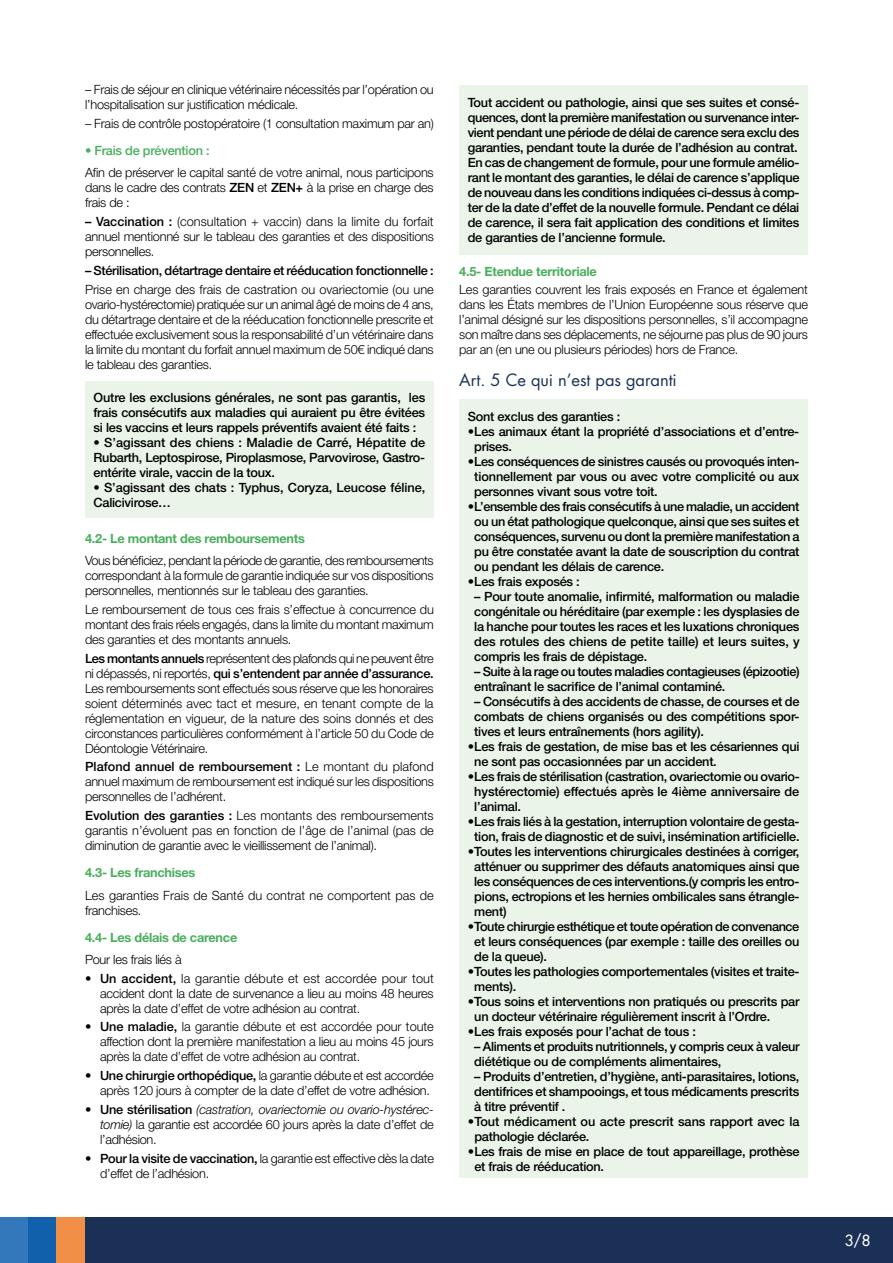
<style>
.page{position:relative;width:893px;height:1263px;background:#fff}
.page>*{position:absolute;margin:0;border:0;box-sizing:border-box;transform-origin:0 0}
.t1{font:16.5px "Futura";letter-spacing:-.005em;color:#1a3155}
.t2{font:15px "Futura";color:#fff}
.t3{font:500 12.75px/15px "Helvetica Neue LT Std";letter-spacing:-.02em;color:#000;text-align:justify}
.t4{font:300 12.75px/15px "Helvetica Neue LT Std";letter-spacing:-.02em;color:#000;text-align:justify}
.t5{font:700 12.75px "Helvetica Neue LT Std";letter-spacing:-.02em;color:#48af5c}
.t6{font:300 12.75px/15px "Helvetica Neue LT Std";color:#000}
.t7{font:500 12.75px "Helvetica Neue LT Std";letter-spacing:-.02em;color:#48af5c}
.s1{font-weight:500}
.s2{font-style:italic}
</style>
<div class="page">
<div style="left:85px;top:381px;width:349px;height:137px;background:#eaf4e9"></div>
<div style="left:85px;top:1217px;width:808px;height:46px;background:#1a3155"></div>
<div style="left:0;top:1217px;width:28px;height:46px;background:#3478bc"></div>
<div style="left:28px;top:1217px;width:29px;height:46px;background:#1160ab"></div>
<div style="left:57px;top:1217px;width:28px;height:46px;background:#f28f47"></div>
<div style="left:459px;top:85px;width:349px;height:170px;background:#eaf4e9"></div>
<div style="left:459px;top:399px;width:349px;height:779px;background:#eaf4e9"></div>
<p class="t4" style="left:85px;top:82px;width:350px">– Frais de séjour en clinique vétérinaire nécessités par l’opération ou l’hospitalisation sur justification médicale.</p>
<p class="t4" style="left:85px;top:116px;width:350px">– Frais de contrôle postopératoire (1 consultation maximum par an)</p>
<p class="t7" style="left:85px;top:143px;width:126px">• Frais de prévention :</p>
<p class="t4" style="left:85px;top:165px;width:350px">Afin de préserver le capital santé de votre animal, nous participons dans le cadre des contrats <span class="s1">ZEN</span> et <span class="s1">ZEN+</span> à la prise en charge des frais de :</p>
<p class="t4" style="left:85px;top:214px;width:350px"><span class="s1">– Vaccination :</span> (consultation + vaccin) dans la limite du forfait annuel mentionné sur le tableau des garanties et des dispositions personnelles.</p>
<p class="t3" style="left:85px;top:263px;width:350px">– Stérilisation, détartrage dentaire et rééducation fonctionnelle :</p>
<p class="t4" style="left:85px;top:281px;width:350px">Prise en charge des frais de castration ou ovariectomie (ou une ovario-hystérectomie) pratiquée sur un animal âgé de moins de 4 ans, du détartrage dentaire et de la rééducation fonctionnelle prescrite et effectuée exclusivement sous la responsabilité d’un vétérinaire dans la limite du montant du forfait annuel maximum de 50€ indiqué dans le tableau des garanties.</p>
<p class="t3" style="left:94px;top:389px;width:333px">Outre les exclusions générales, ne sont pas garantis, les frais consécutifs aux maladies qui auraient pu être évitées si les vaccins et leurs rappels préventifs avaient été faits :</p>
<p class="t3" style="left:94px;top:434px;width:333px">• S’agissant des chiens : Maladie de Carré, Hépatite de Rubarth, Leptospirose, Piroplasmose, Parvovirose, Gastro&shy;entérite virale, vaccin de la toux.</p>
<p class="t3" style="left:94px;top:479px;width:333px">• S’agissant des chats : Typhus, Coryza, Leucose féline,<br>Calicivirose…</p>
<p class="t5" style="left:85px;top:530px;width:221px">4.2- Le montant des remboursements</p>
<p class="t4" style="left:85px;top:553px;width:350px">Vous bénéficiez, pendant la période de garantie, des remboursements correspondant à la formule de garantie indiquée sur vos dispositions personnelles, mentionnés sur le tableau des garanties.</p>
<p class="t4" style="left:85px;top:602px;width:350px">Le remboursement de tous ces frais s’effectue à concurrence du montant des frais réels engagés, dans la limite du montant maximum des garanties et des montants annuels.</p>
<p class="t4" style="left:85px;top:650px;width:350px"><span class="s1">Les montants annuels</span> représentent des plafonds qui ne peuvent être ni dépassés, ni reportés, <span class="s1">qui s’entendent par année d’assurance.<br></span>Les remboursements sont effectués sous réserve que les honoraires soient déterminés avec tact et mesure, en tenant compte de la réglementation en vigueur, de la nature des soins donnés et des circonstances particulières conformément à l’article 50 du Code de Déontologie Vétérinaire.</p>
<p class="t4" style="left:85px;top:759px;width:350px"><span class="s1">Plafond annuel de remboursement :</span> Le montant du plafond annuel maximum de remboursement est indiqué sur les dispositions personnelles de l’adhérent.</p>
<p class="t4" style="left:85px;top:808px;width:350px"><span class="s1">Evolution des garanties :</span> Les montants des remboursements garantis n’évoluent pas en fonction de l’âge de l’animal (pas de diminution de garantie avec le vieillissement de l’animal).</p>
<p class="t5" style="left:85px;top:865px;width:112px">4.3- Les franchises</p>
<p class="t6" style="left:85px;top:887px;width:350px">Les garanties Frais de Santé du contrat ne comportent pas de franchises.</p>
<p class="t5" style="left:85px;top:929px;width:154px">4.4- Les délais de carence</p>
<p class="t4" style="left:85px;top:952px;width:98px">Pour les frais liés à</p>
<p class="t4" style="left:100px;top:970px;width:335px;text-indent:-15px"><span class="s1">• Un accident,</span> la garantie débute et est accordée pour tout accident dont la date de survenance a lieu au moins 48 heures après la date d’effet de votre adhésion au contrat.</p>
<p class="t4" style="left:100px;top:1019px;width:335px;text-indent:-15px"><span class="s1">• Une maladie,</span> la garantie débute et est accordée pour toute affection dont la première manifestation a lieu au moins 45 jours après la date d’effet de votre adhésion au contrat.</p>
<p class="t4" style="left:85px;top:1068px;width:350px;text-align:right"><span class="s1">• Une chirurgie orthopédique,</span> la garantie débute et est accordée après 120 jours à compter de la date d’effet de votre adhésion.</p>
<p class="t4" style="left:100px;top:1102px;width:335px;text-indent:-15px"><span class="s1">• Une stérilisation</span> <span class="s2">(castration, ovariectomie ou ovario-hystérec&shy;tomie)</span> la garantie est accordée 60 jours après la date d’effet de l’adhésion.</p>
<p class="t4" style="left:100px;top:1150px;width:335px;text-indent:-15px"><span class="s1">• Pour la visite de vaccination,</span> la garantie est effective dès la date d’effet de l’adhésion.</p>
<p class="t3" style="left:468px;top:95px;width:333px;text-align:left">Tout accident ou pathologie, ainsi que ses suites et consé&shy;quences, dont la première manifestation ou survenance inter&shy;vient pendant une période de délai de carence sera exclu des garanties, pendant toute la durée de l’adhésion au contrat.<br>En cas de changement de formule, pour une formule amélio&shy;rant le montant des garanties, le délai de carence s’applique de nouveau dans les conditions indiquées ci-dessus à comp&shy;ter de la date d’effet de la nouvelle formule. Pendant ce délai de carence, il sera fait application des conditions et limites de garanties de l’ancienne formule.</p>
<p class="t5" style="left:459px;top:264px;width:139px">4.5- Etendue territoriale</p>
<p class="t4" style="left:459px;top:282px;width:350px">Les garanties couvrent les frais exposés en France et également dans les États membres de l’Union Européenne sous réserve que l’animal désigné sur les dispositions personnelles, s’il accompagne son maître dans ses déplacements, ne séjourne pas plus de 90 jours par an (en une ou plusieurs périodes) hors de France.</p>
<p class="t1" style="left:459px;top:369px;width:219px">Art. 5 Ce qui n’est pas garanti</p>
<p class="t3" style="left:468px;top:409px;width:154px">Sont exclus des garanties :</p>
<p class="t3" style="left:474px;top:424px;width:326px;text-indent:-7px">•Les animaux étant la propriété d’associations et d’entre&shy;prises.</p>
<p class="t3" style="left:474px;top:454px;width:327px;text-indent:-7px">•Les conséquences de sinistres causés ou provoqués inten&shy;tionnellement par vous ou avec votre complicité ou aux personnes vivant sous votre toit.</p>
<p class="t3" style="left:474px;top:499px;width:327px;text-indent:-7px">•L’ensemble des frais consécutifs à une maladie, un accident ou un état pathologique quelconque, ainsi que ses suites et conséquences, survenu ou dont la première manifestation a pu être constatée avant la date de souscription du contrat ou pendant les délais de carence.</p>
<p class="t3" style="left:468px;top:574px;width:113px">•Les frais exposés :</p>
<p class="t3" style="left:474px;top:589px;width:327px">– Pour toute anomalie, infirmité, malformation ou maladie congénitale ou héréditaire (par exemple : les dysplasies de la hanche pour toutes les races et les luxations chroniques des rotules des chiens de petite taille) et leurs suites, y compris les frais de dépistage.</p>
<p class="t3" style="left:474px;top:664px;width:327px">– Suite à la rage ou toutes maladies contagieuses (épizootie) entraînant le sacrifice de l’animal contaminé.</p>
<p class="t3" style="left:474px;top:693px;width:327px">– Consécutifs à des accidents de chasse, de courses et de combats de chiens organisés ou des compétitions spor&shy;tives et leurs entraînements (hors agility).</p>
<p class="t3" style="left:474px;top:738px;width:327px;text-indent:-6px">•Les frais de gestation, de mise bas et les césariennes qui ne sont pas occasionnées par un accident.</p>
<p class="t3" style="left:474px;top:768px;width:327px;text-indent:-7px">•Les frais de stérilisation (castration, ovariectomie ou ovario&shy;hystérectomie) effectués après le 4ième anniversaire de l’animal.</p>
<p class="t3" style="left:468px;top:813px;width:333px;text-align:center">•Les frais liés à la gestation, interruption volontaire de gesta&shy;tion, frais de diagnostic et de suivi, insémination artificielle.</p>
<p class="t3" style="left:474px;top:843px;width:327px;text-indent:-6px">•Toutes les interventions chirurgicales destinées à corriger, atténuer ou supprimer des défauts anatomiques ainsi que les conséquences de ces interventions.(y compris les entro&shy;pions, ectropions et les hernies ombilicales sans étrangle&shy;ment)</p>
<p class="t3" style="left:474px;top:918px;width:327px;text-indent:-7px">•Toute chirurgie esthétique et toute opération de convenance et leurs conséquences (par exemple : taille des oreilles ou de la queue).</p>
<p class="t3" style="left:474px;top:963px;width:327px;text-indent:-6px">•Toutes les pathologies comportementales (visites et traite&shy;ments).</p>
<p class="t3" style="left:474px;top:993px;width:327px;text-indent:-6px">•Tous soins et interventions non pratiqués ou prescrits par un docteur vétérinaire régulièrement inscrit à l’Ordre.</p>
<p class="t3" style="left:468px;top:1023px;width:230px">•Les frais exposés pour l’achat de tous :</p>
<p class="t3" style="left:474px;top:1038px;width:327px">– Aliments et produits nutritionnels, y compris ceux à valeur diététique ou de compléments alimentaires,</p>
<p class="t3" style="left:474px;top:1068px;width:327px">– Produits d’entretien, d’hygiène, anti-parasitaires, lotions, dentifrices et shampooings, et tous médicaments prescrits à titre préventif .</p>
<p class="t3" style="left:474px;top:1113px;width:327px;text-indent:-7px">•Tout médicament ou acte prescrit sans rapport avec la pathologie déclarée.</p>
<p class="t3" style="left:474px;top:1143px;width:327px;text-indent:-6px">•Les frais de mise en place de tout appareillage, prothèse et frais de rééducation.</p>
<p class="t2" style="left:845px;top:1231px;width:27px">3/8</p>
</div>
